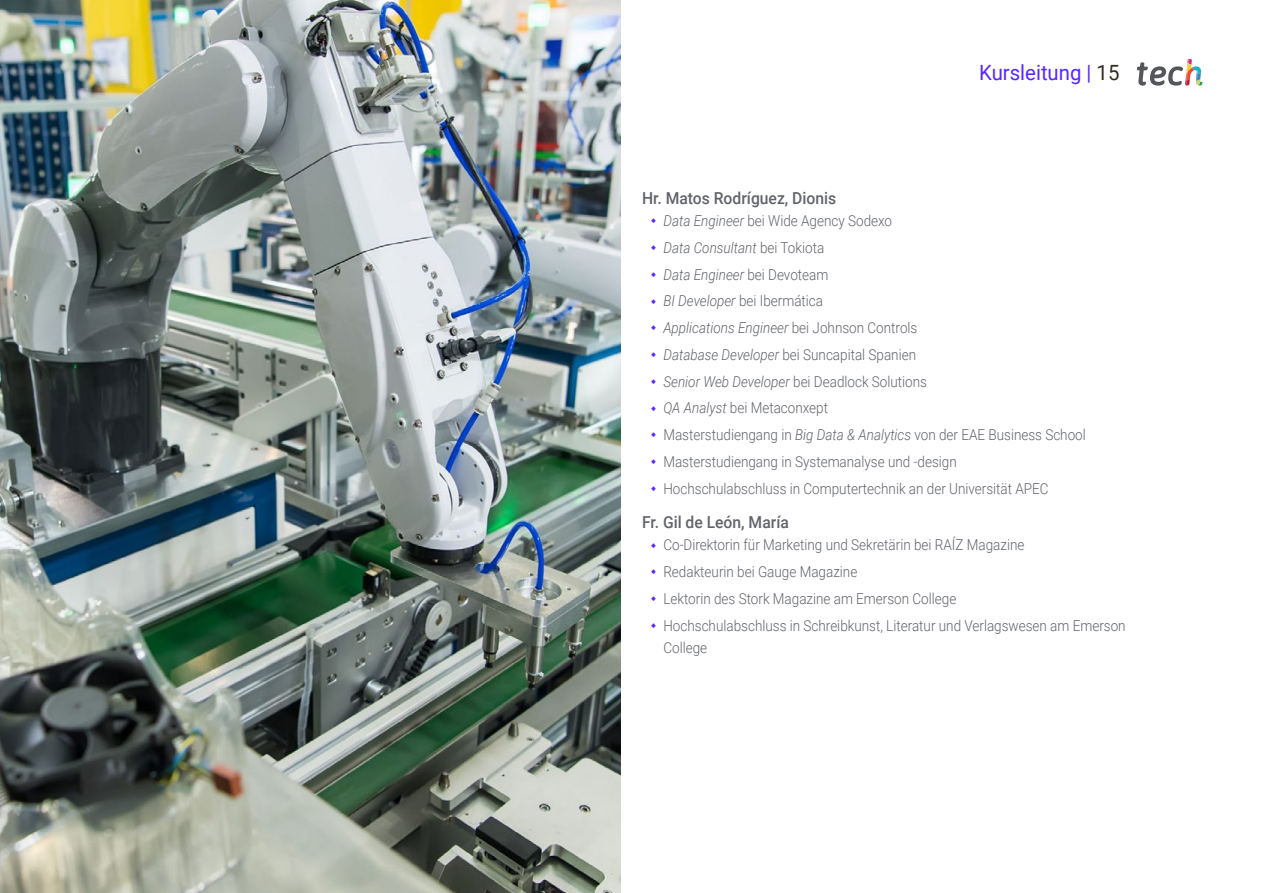
<style>
.page{position:relative;width:1263px;height:893px;background:#fff}
.page>*{position:absolute;margin:0;border:0;box-sizing:border-box;transform-origin:0 0}
.t1{font:21px "Roboto";color:#5927ff}
.t2{font:500 16.5px "Roboto";color:#61646a;scale:.95 1}
.t3{font:300 15px/26.7px "Roboto";color:#61646a;scale:.9 1}
.s1{color:#312e20}
.s2{font-style:italic}
</style>
<div class="page">
<img style="left:0;top:0;width:621px;height:893px">
<svg style="left:1137px;top:59px;width:65px;height:27px"></svg>
<h1 class="t1" style="left:979px;top:57px;width:142px">Kursleitung | <span class="s1">15</span></h1>
<p class="t2" style="left:642px;top:186px;width:206px">Hr. Matos Rodríguez, Dionis</p>
<p class="t3" style="left:663px;top:207px;width:471px"><span class="s2">Data Engineer</span> bei Wide Agency Sodexo<br><span class="s2">Data Consultant</span> bei Tokiota<br><span class="s2">Data Engineer</span> bei Devoteam<br><span class="s2">BI Developer</span> bei Ibermática<br><span class="s2">Applications Engineer</span> bei Johnson Controls<br><span class="s2">Database Developer</span> bei Suncapital Spanien<br><span class="s2">Senior Web Developer</span> bei Deadlock Solutions<br><span class="s2">QA Analyst</span> bei Metaconxept<br>Masterstudiengang in <span class="s2">Big Data &amp; Analytics</span> von der EAE Business School Masterstudiengang in Systemanalyse und -design<br>Hochschulabschluss in Computertechnik an der Universität APEC</p>
<p class="t2" style="left:642px;top:510px;width:156px">Fr. Gil de León, María</p>
<p class="t3" style="left:663px;top:531px;width:515px">Co-Direktorin für Marketing und Sekretärin bei RAÍZ Magazine<br>Redakteurin bei Gauge Magazine<br>Lektorin des Stork Magazine am Emerson College<br>Hochschulabschluss in Schreibkunst, Literatur und Verlagswesen am Emerson</p>
<p class="t3" style="left:663px;top:634px;width:50px">College</p>
</div>
